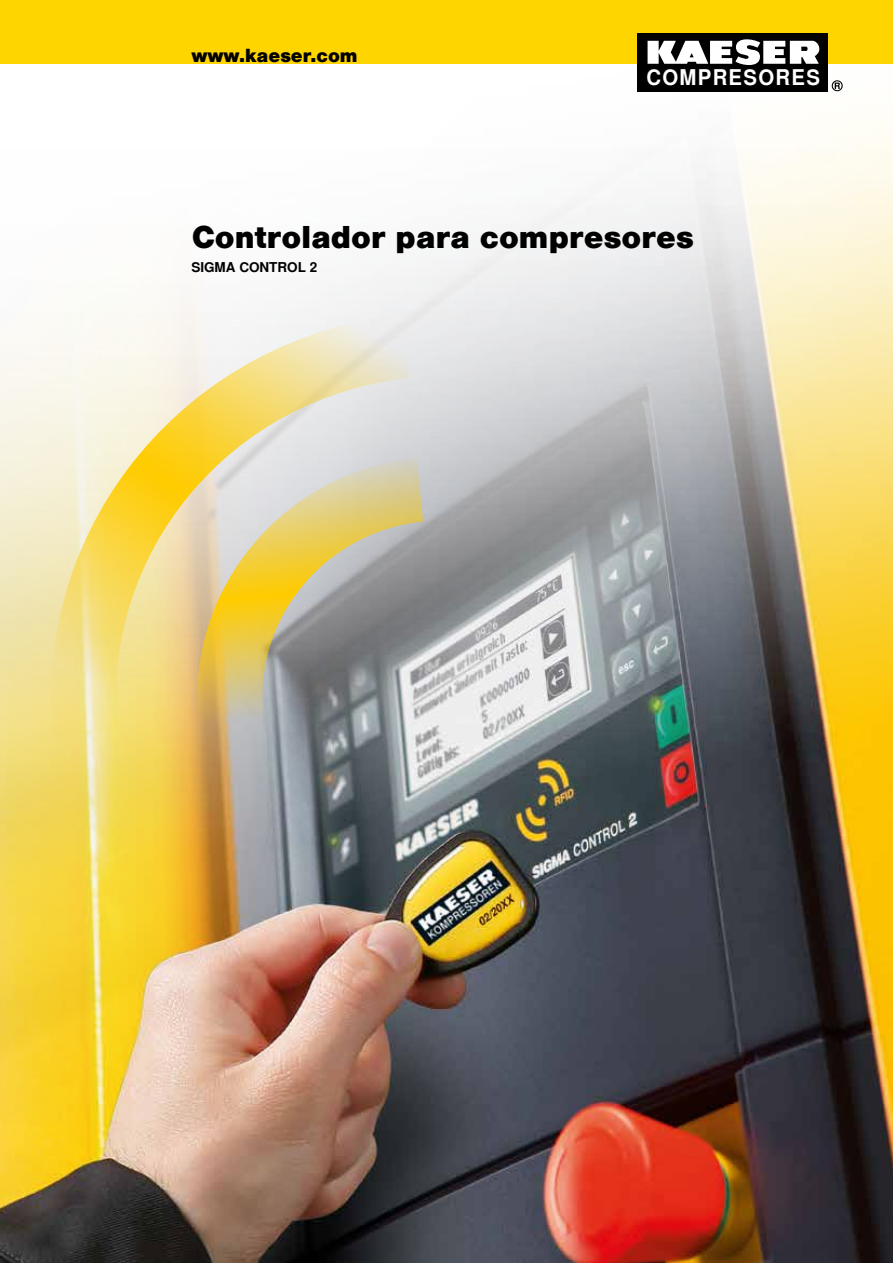
<style>
.page{position:relative;width:893px;height:1263px;background:#fff}
.page>*{position:absolute;margin:0;border:0;box-sizing:border-box;transform-origin:0 0}
.t1{font:900 30px "Nimbus San L";color:#000}
.t2{font:700 21.6px "Nimbus San L";letter-spacing:.065em;color:#fff;scale:.94 1}
.t3{font:900 18px "Nimbus San L";color:#000}
.t4{font:700 13.5px "Nimbus San L";color:#000}
</style>
<div class="page">
<img style="left:0;top:84px;width:893px;height:1179px">
<div style="left:0;top:0;width:893px;height:64px;background:#ffd500"></div>
<div style="left:637px;top:33px;width:191px;height:58px;background:#000"></div>
<svg style="left:648px;top:39px;width:171px;height:26px"></svg>
<svg style="left:832px;top:80px;width:11px;height:11px"></svg>
<svg style="left:409px;top:458px;width:14px;height:265px;background:#aeaca2"></svg>
<svg style="left:33px;top:315px;width:376px;height:422px;background:#dfd29f"></svg>
<p class="t3" style="left:191px;top:45px;width:168px">www.kaeser.com</p>
<p class="t2" style="left:647px;top:64px;width:186px">COMPRESORES</p>
<p class="t1" style="left:192px;top:218px;width:503px">Controlador para compresores</p>
<p class="t4" style="left:191px;top:259px;width:127px">SIGMA CONTROL 2</p>
</div>
